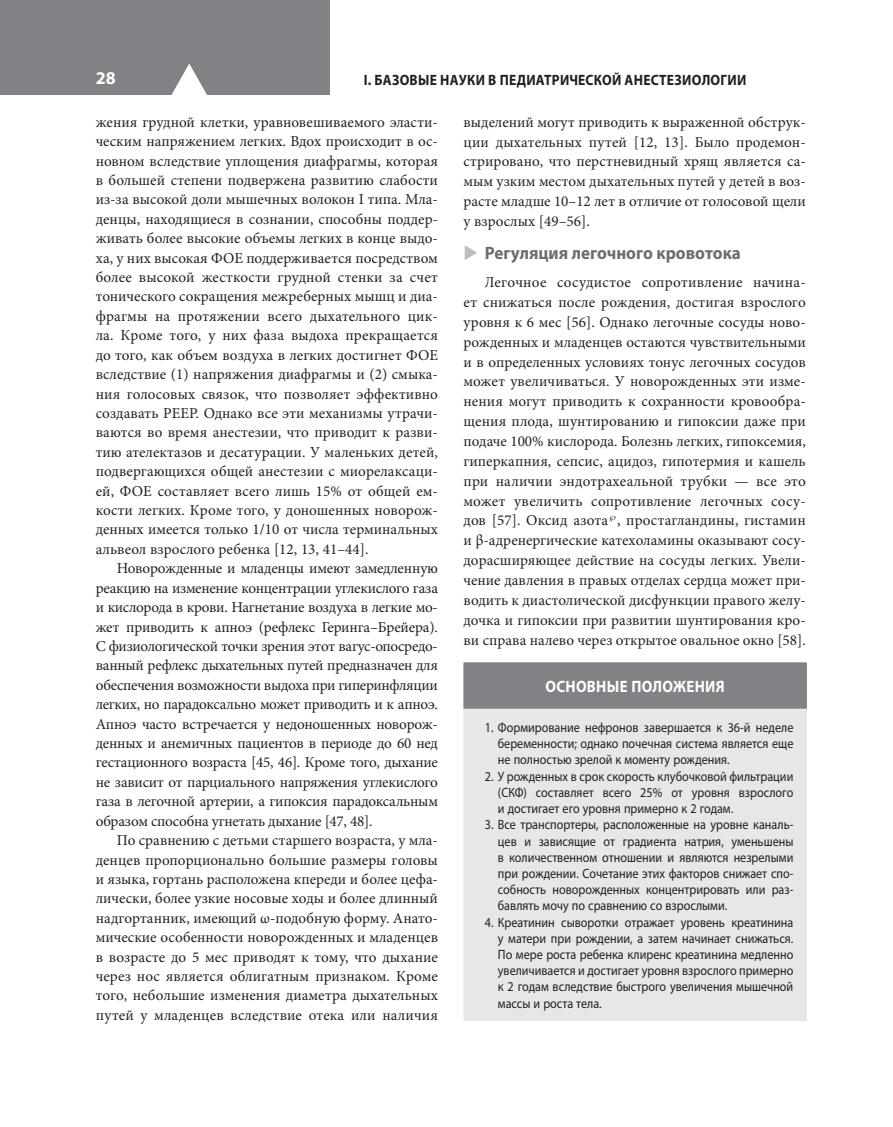
<style>
.page{position:relative;width:893px;height:1127px;background:#fff}
.page>*{position:absolute;margin:0;border:0;box-sizing:border-box;transform-origin:0 0}
.t1{font:700 18px "Myriad Pro";color:#6c6d70;scale:.95 1}
.t2{font:700 18px "Myriad Pro";color:#fff}
.t3{font:700 16.5px "Myriad Pro";letter-spacing:.02em;color:#fff;scale:.9 1}
.t4{font:15.15px/19.4px "Minion Pro";color:#231f20;text-align:justify}
.t5{font:700 15px "Myriad Pro";letter-spacing:.02em;color:#231f20;scale:.9 1}
.t6{font:13.5px/16.2px "Myriad Pro";color:#231f20;text-align:justify;scale:.9 1}
.s1{color:#bcbdc0}
</style>
<div class="page">
<div style="left:0;top:0;width:330px;height:94px;background:#808285"></div>
<svg style="left:171px;top:64px;width:36px;height:31px"></svg>
<div style="left:464px;top:663px;width:342px;height:46px;background:#808285"></div>
<div style="left:464px;top:709px;width:342px;height:311px;background:#e6e7e9"></div>
<hr style="left:463px;top:662px;width:343px;height:1px;background:#808285">
<hr style="left:463px;top:663px;width:1px;height:46px;background:#808285">
<hr style="left:806px;top:663px;width:1px;height:46px;background:#808285">
<hr style="left:463px;top:709px;width:1px;height:311px;background:#e6e7e9">
<hr style="left:806px;top:709px;width:1px;height:311px;background:#e6e7e9">
<hr style="left:463px;top:1020px;width:343px;height:1px;background:#e6e7e9">
<p class="t2" style="left:96px;top:71px;width:21px">28</p>
<p class="t5" style="left:364px;top:74px;width:427px">I. БАЗОВЫЕ НАУКИ В ПЕДИАТРИЧЕСКОЙ АНЕСТЕЗИОЛОГИИ</p>
<p class="t4" style="left:96px;top:113px;width:344px">жения грудной клетки, уравновешиваемого эласти&shy;ческим напряжением легких. Вдох происходит в ос&shy;новном вследствие уплощения диафрагмы, которая в большей степени подвержена развитию слабости из-за высокой доли мышечных волокон I типа. Мла&shy;денцы, находящиеся в сознании, способны поддер&shy;живать более высокие объемы легких в конце выдо&shy;ха, у них высокая ФОЕ поддерживается посредством более высокой жесткости грудной стенки за счет тонического сокращения межреберных мышц и диа&shy;фрагмы на протяжении всего дыхательного цик&shy;ла. Кроме того, у них фаза выдоха прекращается до того, как объем воздуха в легких достигнет ФОЕ вследствие (1) напряжения диафрагмы и (2) смыка&shy;ния голосовых связок, что позволяет эффективно создавать PEEP. Однако все эти механизмы утрачи&shy;ваются во время анестезии, что приводит к разви&shy;тию ателектазов и десатурации. У маленьких детей, подвергающихся общей анестезии с миорелаксаци&shy;ей, ФОЕ составляет всего лишь 15% от общей ем&shy;кости легких. Кроме того, у доношенных новорож&shy;денных имеется только 1/10 от числа терминальных альвеол взрослого ребенка [12, 13, 41–44].</p>
<p class="t4" style="left:96px;top:560px;width:344px;text-indent:21px">Новорожденные и младенцы имеют замедленную реакцию на изменение концентрации углекислого газа и кислорода в крови. Нагнетание воздуха в легкие мо&shy;жет приводить к апноэ (рефлекс Геринга–Брейера).<br>С физиологической точки зрения этот вагус-опосредо&shy;ванный рефлекс дыхательных путей предназначен для обеспечения возможности выдоха при гиперинфляции легких, но парадоксально может приводить и к апноэ.<br>Апноэ часто встречается у недоношенных новорож&shy;денных и анемичных пациентов в периоде до 60 нед гестационного возраста [45, 46]. Кроме того, дыхание не зависит от парциального напряжения углекислого газа в легочной артерии, а гипоксия парадоксальным образом способна угнетать дыхание [47, 48].</p>
<p class="t4" style="left:96px;top:832px;width:344px;text-indent:21px">По сравнению с детьми старшего возраста, у мла&shy;денцев пропорционально большие размеры головы и языка, гортань расположена кпереди и более цефа&shy;лически, более узкие носовые ходы и более длинный надгортанник, имеющий ω-подобную форму. Анато&shy;мические особенности новорожденных и младенцев в возрасте до 5 мес приводят к тому, что дыхание через нос является облигатным признаком. Кроме того, небольшие изменения диаметра дыхательных путей у младенцев вследствие отека или наличия</p>
<p class="t4" style="left:463px;top:113px;width:344px;line-height:19.8px">выделений могут приводить к выраженной обструк&shy;ции дыхательных путей [12, 13]. Было продемон&shy;стрировано, что перстневидный хрящ является са&shy;мым узким местом дыхательных путей у детей в воз&shy;расте младше 10–12 лет в отличие от голосовой щели у взрослых [49–56].</p>
<p class="t1" style="left:463px;top:246px;width:293px"><span class="s1">◆</span> Регуляция легочного кровотока</p>
<p class="t4" style="left:463px;top:273px;width:344px;line-height:19.8px;text-indent:21px">Легочное сосудистое сопротивление начина&shy;ет снижаться после рождения, достигая взрослого уровня к 6 мес [56]. Однако легочные сосуды ново&shy;рожденных и младенцев остаются чувствительными и в определенных условиях тонус легочных сосудов может увеличиваться. У новорожденных эти изме&shy;нения могут приводить к сохранности кровообра&shy;щения плода, шунтированию и гипоксии даже при подаче 100% кислорода. Болезнь легких, гипоксемия, гиперкапния, сепсис, ацидоз, гипотермия и кашель при наличии эндотрахеальной трубки — все это может увеличить сопротивление легочных сосу&shy;дов [57]. Оксид азота , простагландины, гистамин и β-адренергические катехоламины оказывают сосу&shy;дорасширяющее действие на сосуды легких. Увели&shy;чение давления в правых отделах сердца может при&shy;водить к диастолической дисфункции правого желу&shy;дочка и гипоксии при развитии шунтирования кро&shy;ви справа налево через открытое овальное окно [58].</p>
<p class="t3" style="left:545px;top:680px;width:201px">ОСНОВНЫЕ ПОЛОЖЕНИЯ</p>
<p class="t6" style="left:498px;top:720px;width:330px;text-indent:-13px">1. Формирование нефронов завершается к 36-й неделе беременности; однако почечная система является еще не полностью зрелой к моменту рождения.</p>
<p class="t6" style="left:498px;top:769px;width:330px;text-indent:-13px">2. У рожденных в срок скорость клубочковой фильтрации (СКФ) составляет всего 25% от уровня взрослого и достигает его уровня примерно к 2 годам.</p>
<p class="t6" style="left:498px;top:818px;width:330px;text-indent:-13px">3. Все транспортеры, расположенные на уровне каналь&shy;цев и зависящие от градиента натрия, уменьшены в количественном отношении и являются незрелыми при рождении. Сочетание этих факторов снижает спо&shy;собность новорожденных концентрировать или раз&shy;бавлять мочу по сравнению со взрослыми.</p>
<p class="t6" style="left:498px;top:915px;width:330px;text-indent:-13px">4. Креатинин сыворотки отражает уровень креатинина у матери при рождении, а затем начинает снижаться.<br>По мере роста ребенка клиренс креатинина медленно увеличивается и достигает уровня взрослого примерно к 2 годам вследствие быстрого увеличения мышечной массы и роста тела.</p>
</div>
